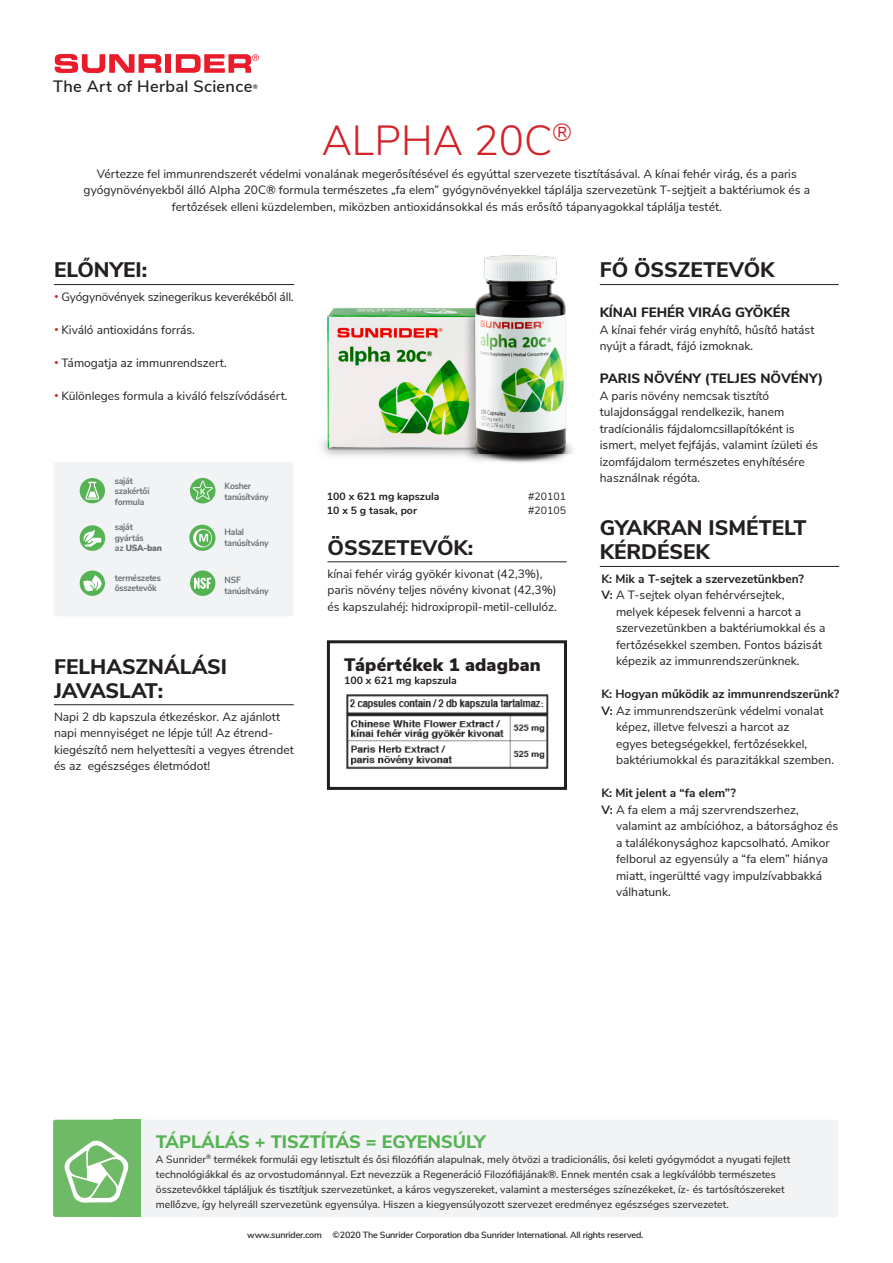
<style>
.page{position:relative;width:893px;height:1263px;background:#fff}
.page>*{position:absolute;margin:0;border:0;box-sizing:border-box;transform-origin:0 0}
.t1{font:300 42px "Nunito Sans";color:#d1232a}
.t2{font:800 21px/24px "Nunito Sans";color:#231f20}
.t3{font:800 18px "Nunito Sans";color:#55b353}
.Body{font:900 18px "Nunito Sans";letter-spacing:.015em;color:#231f20}
.t4{font:600 16.35px "Nunito Sans";letter-spacing:.02em;color:#231f20}
.t5{font:800 13.5px "Nunito Sans";color:#231f20}
.t6{font:12px/16.5px "Nunito Sans";color:#231f20}
.t7{font:700 12px "Nunito Sans";color:#231f20}
.ProductName{font:10.5px/15px "Nunito Sans";color:#231f20}
.ProductName-2{font:700 10.5px "Nunito Sans";color:#231f20}
.t8{font:700 9px/10.5px "Nunito Sans";letter-spacing:-.02em;color:#6c6d70;scale:.95 1}
.t9{font:600 9px "Nunito Sans";letter-spacing:-.02em;color:#231f20}
.t10{font:900 9px "Nunito Sans";letter-spacing:-.02em;color:#6c6d70;scale:.95 1}
.t11{font:600 6.45px "Nunito Sans";color:#231f20}
.s1{font-family:"Arvo";color:#d1232a}
.s2{font-weight:700}
</style>
<div class="page">
<div style="left:119px;top:1120px;width:719px;height:97px;background:#f2f3f4"></div>
<div style="left:53px;top:1120px;width:88px;height:97px;background:#6eba66"></div>
<svg style="left:64px;top:1119px;width:65px;height:84px"></svg>
<svg style="left:55px;top:54px;width:106px;height:19px"></svg>
<div style="left:166px;top:54px;width:5px;height:19px;background:#ea1c2b"></div>
<svg style="left:176px;top:54px;width:83px;height:19px"></svg>
<hr style="left:54px;top:284px;width:240px;height:1px;background:#231f20">
<hr style="left:54px;top:704px;width:240px;height:1px;background:#231f20">
<hr style="left:600px;top:566px;width:239px;height:1px;background:#231f20">
<hr style="left:600px;top:284px;width:239px;height:1px;background:#231f20">
<hr style="left:327px;top:561px;width:240px;height:1px;background:#231f20">
<div style="left:54px;top:462px;width:239px;height:154px;background:#f2f3f4"></div>
<div style="left:80px;top:570px;width:25px;height:26px;background:#55b353;border-radius:50%"></div>
<svg style="left:83px;top:575px;width:20px;height:17px"></svg>
<div style="left:80px;top:478px;width:25px;height:25px;background:#55b353;border-radius:50%"></div>
<svg style="left:85px;top:482px;width:14px;height:18px"></svg>
<div style="left:80px;top:525px;width:25px;height:26px;background:#55b353;border-radius:50%"></div>
<svg style="left:82px;top:529px;width:20px;height:18px"></svg>
<svg style="left:189px;top:525px;width:26px;height:25px"></svg>
<div style="left:190px;top:525px;width:25px;height:26px;background:#55b353;border-radius:50%"></div>
<svg style="left:192px;top:529px;width:20px;height:18px"></svg>
<div style="left:190px;top:478px;width:25px;height:25px;background:#55b353;border-radius:50%"></div>
<svg style="left:193px;top:481px;width:20px;height:19px"></svg>
<svg style="left:190px;top:570px;width:25px;height:26px"></svg>
<div style="left:327px;top:640px;width:240px;height:150px;border:3px solid #231f20"></div>
<img style="left:321px;top:308px;width:126px;height:148px">
<img style="left:447px;top:255px;width:126px;height:208px">
<img style="left:346px;top:694px;width:203px;height:75px">
<h3 class="t4" style="left:53px;top:75px;width:201px">The Art of Herbal Science</h3>
<p class="t11" style="left:253px;top:82px;width:7px">®</p>
<p class="t1" style="left:322px;top:109px;width:252px">ALPHA 20C<sup>®</sup></p>
<p class="t6" style="left:84px;top:165px;width:728px;text-align:center">Vértezze fel immunrendszerét védelmi vonalának megerősítésével és egyúttal szervezete tisztításával. A kínai fehér virág, és a paris gyógynövényekből álló Alpha 20C® formula természetes „fa elem” gyógynövényekkel táplálja szervezetünk T-sejtjeit a baktériumok és a fertőzések elleni küzdelemben, miközben antioxidánsokkal és más erősítő tápanyagokkal táplálja testét.</p>
<p class="t2" style="left:54px;top:257px;width:95px">ELŐNYEI:</p>
<p class="t6" style="left:54px;top:288px;width:241px"><span class="s1">•</span> Gyógynövények szinegerikus keverékéből áll.</p>
<p class="t6" style="left:54px;top:321px;width:143px"><span class="s1">•</span> Kiváló antioxidáns forrás.</p>
<p class="t6" style="left:54px;top:354px;width:174px"><span class="s1">•</span> Támogatja az immunrendszert.</p>
<p class="t6" style="left:54px;top:387px;width:235px"><span class="s1">•</span> Különleges formula a kiváló felszívódásért.</p>
<p class="t8" style="left:115px;top:475px;width:38px">saját szakértői formula</p>
<p class="t8" style="left:115px;top:521px;width:20px">saját</p>
<p class="t8" style="left:115px;top:532px;width:32px">gyártás</p>
<p class="t10" style="left:115px;top:541px;width:51px"><span class="s2">az</span> USA-ban</p>
<p class="t8" style="left:115px;top:572px;width:50px">természetes</p>
<p class="t8" style="left:115px;top:582px;width:46px">összetevők</p>
<p class="t8" style="left:225px;top:480px;width:48px">Kosher tanúsítvány</p>
<p class="t8" style="left:225px;top:526px;width:48px">Halal tanúsítvány</p>
<p class="t8" style="left:225px;top:574px;width:19px">NSF</p>
<p class="t8" style="left:225px;top:585px;width:48px">tanúsítvány</p>
<p class="t2" style="left:54px;top:653px;width:175px">FELHASZNÁLÁSI<br>JAVASLAT:</p>
<p class="t6" style="left:54px;top:708px;width:241px">Napi 2 db kapszula étkezéskor. Az ajánlott napi mennyiséget ne lépje túl! Az étrend&shy;kiegészítő nem helyettesíti a vegyes étrendet és az egészséges életmódot!</p>
<p class="ProductName-2" style="left:327px;top:489px;width:114px">100 x 621 mg kapszula</p>
<p class="ProductName" style="left:528px;top:488px;width:39px">#20101</p>
<p class="ProductName-2" style="left:327px;top:502px;width:92px">10 x 5 g tasak, por</p>
<p class="ProductName" style="left:528px;top:502px;width:39px">#20105</p>
<p class="t2" style="left:327px;top:534px;width:147px">ÖSSZETEVŐK:</p>
<p class="t6" style="left:327px;top:565px;width:231px">kínai fehér virág gyökér kivonat (42,3%), paris növény teljes növény kivonat (42,3%) és kapszulahéj: hidroxipropil-metil-cellulóz.</p>
<p class="Body" style="left:344px;top:651px;width:198px">Tápértékek 1 adagban</p>
<p class="ProductName-2" style="left:344px;top:673px;width:114px">100 x 621 mg kapszula</p>
<p class="t2" style="left:600px;top:257px;width:176px">FŐ ÖSSZETEVŐK</p>
<p class="t5" style="left:600px;top:303px;width:192px">KÍNAI FEHÉR VIRÁG GYÖKÉR</p>
<p class="t6" style="left:600px;top:321px;width:216px">A kínai fehér virág enyhítő, hűsítő hatást nyújt a fáradt, fájó izmoknak.</p>
<p class="t5" style="left:600px;top:369px;width:225px">PARIS NÖVÉNY (TELJES NÖVÉNY)</p>
<p class="t6" style="left:600px;top:387px;width:219px">A paris növény nemcsak tisztító tulajdonsággal rendelkezik, hanem tradícionális fájdalomcsillapítóként is ismert, melyet fejfájás, valamint ízületi és izomfájdalom természetes enyhítésére használnak régóta.</p>
<p class="t2" style="left:600px;top:515px;width:208px">GYAKRAN ISMÉTELT<br>KÉRDÉSEK</p>
<p class="t7" style="left:601px;top:570px;width:204px">K: Mik a T-sejtek a szervezetünkben?</p>
<p class="t6" style="left:616px;top:586px;width:211px;text-indent:-15px"><span class="s2">V:</span> A T-sejtek olyan fehérvérsejtek,<br>melyek képesek felvenni a harcot a szervezetünkben a baktériumokkal és a fertőzésekkel szemben. Fontos bázisát képezik az immunrendszerünknek.</p>
<p class="t7" style="left:601px;top:685px;width:239px">K: Hogyan működik az immunrendszerünk?</p>
<p class="t6" style="left:616px;top:701px;width:220px;text-indent:-15px"><span class="s2">V:</span> Az immunrendszerünk védelmi vonalat képez, illetve felveszi a harcot az<br>egyes betegségekkel, fertőzésekkel, baktériumokkal és parazitákkal szemben.</p>
<p class="t7" style="left:601px;top:784px;width:136px">K: Mit jelent a “fa elem”?</p>
<p class="t6" style="left:616px;top:800px;width:224px;text-indent:-15px"><span class="s2">V:</span> A fa elem a máj szervrendszerhez, valamint az ambícióhoz, a bátorsághoz és a találékonysághoz kapcsolható. Amikor felborul az egyensúly a “fa elem” hiánya miatt, ingerültté vagy impulzívabbakká válhatunk.</p>
<h3 class="t3" style="left:156px;top:1128px;width:331px">TÁPLÁLÁS + TISZTÍTÁS = EGYENSÚLY</h3>
<p class="ProductName" style="left:156px;top:1151px;width:636px">A Sunrider<sup>®</sup> termékek formulái egy letisztult és ősi filozófián alapulnak, mely ötvözi a tradicionális, ősi keleti gyógymódot a nyugati fejlett technológiákkal és az orvostudománnyal. Ezt nevezzük a Regeneráció Filozófiájának®. Ennek mentén csak a legkíválóbb természetes összetevőkkel tápláljuk és tisztítjuk szervezetünket, a káros vegyszereket, valamint a mesterséges színezékeket, íz- és tartósítószereket mellőzve, így helyreáll szervezetünk egyensúlya. Hiszen a kiegyensúlyozott szervezet eredményez egészséges szervezetet.</p>
<p class="t9" style="left:247px;top:1228px;width:398px">www.sunrider.com ©2020 The Sunrider Corporation dba Sunrider International. All rights reserved.</p>
</div>
